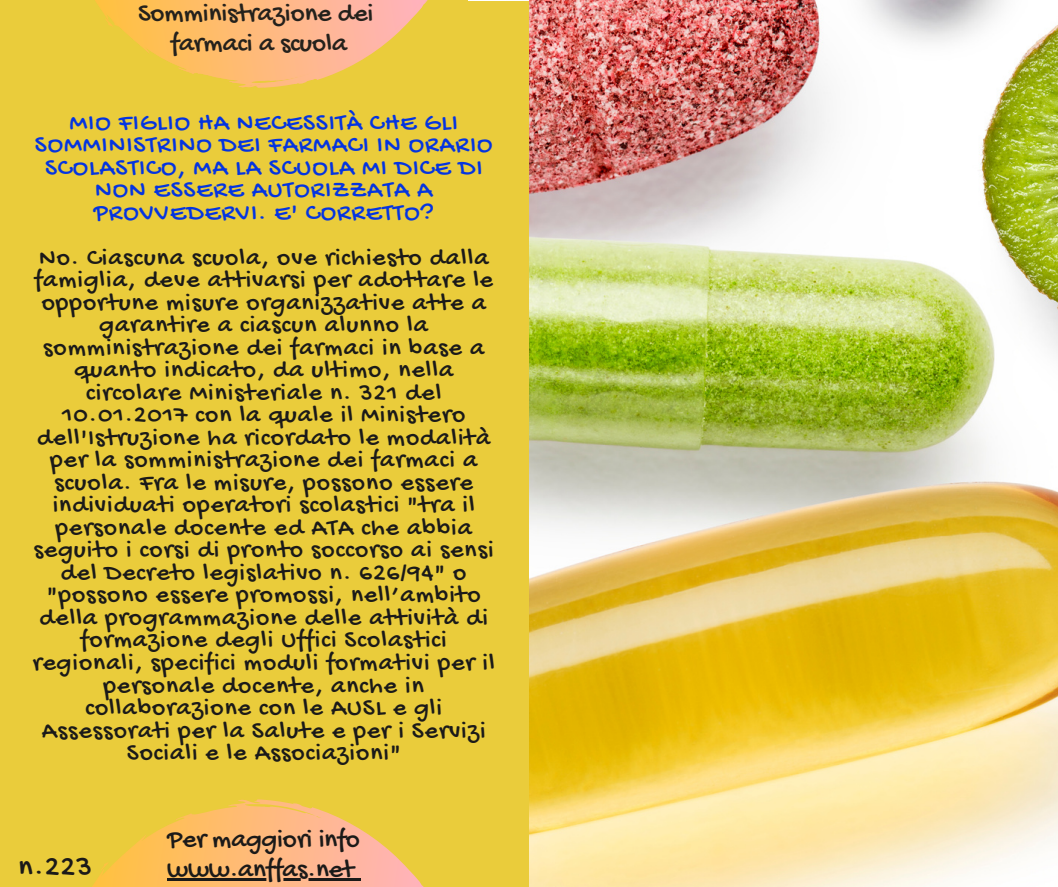
<style>
.page{position:relative;width:1058px;height:887px;background:#fff}
.page>*{position:absolute;margin:0;border:0;box-sizing:border-box;transform-origin:0 0}
.t1{font:30px "Gochi Hand";color:#1b1a19}
.t2{font:27px/29.2px "Gochi Hand";color:#24211c;text-align:center}
.t3{font:27px "Gochi Hand";color:#1b1a19}
.t4{font:25.5px/22.5px "Gochi Hand";letter-spacing:.04em;color:#1b1a19;text-align:center}
.t5{font:25.5px/22.5px "Gochi Hand";letter-spacing:.04em;color:#0434e1;text-align:center}
</style>
<div class="page">
<div style="left:0;top:0;width:1058px;height:886px;background:#eacc3b"></div>
<svg style="left:93px;top:799px;width:330px;height:87px"></svg>
<svg style="left:95px;top:0;width:374px;height:88px"></svg>
<img style="left:469px;top:0;width:60px;height:1px">
<img style="left:529px;top:0;width:529px;height:886px">
<hr style="left:167px;top:877px;width:187px;height:3px;background:#1b1a19">
<svg style="left:354px;top:877px;width:6px;height:3px"></svg>
<p class="t2" style="left:138px;top:1px;width:237px">Somministrazione dei farmaci a scuola</p>
<p class="t5" style="left:35px;top:113px;width:459px">MIO FIGLIO HA NECESSITÀ CHE GLI<br>SOMMINISTRINO DEI FARMACI IN ORARIO<br>SCOLASTICO, MA LA SCUOLA MI DICE DI<br>NON ESSERE AUTORIZZATA A<br>PROVVEDERVI. E' CORRETTO?</p>
<p class="t4" style="left:33px;top:248px;width:463px">No. Ciascuna scuola, ove richiesto dalla famiglia, deve attivarsi per adottare le opportune misure organizzative atte a garantire a ciascun alunno la somministrazione dei farmaci in base a quanto indicato, da ultimo, nella circolare Ministeriale n. 321 del 10.01.2017 con la quale il Ministero dell'Istruzione ha ricordato le modalità per la somministrazione dei farmaci a scuola. Fra le misure, possono essere individuati operatori scolastici "tra il personale docente ed ATA che abbia seguito i corsi di pronto soccorso ai sensi del Decreto legislativo n. 626/94" o "possono essere promossi, nell’ambito della programmazione delle attività di formazione degli Uffici Scolastici regionali, specifici moduli formativi per il personale docente, anche in collaborazione con le AUSL e gli Assessorati per la Salute e per i Servizi Sociali e le Associazioni"</p>
<p class="t3" style="left:167px;top:825px;width:194px">Per maggiori info</p>
<p class="t1" style="left:19px;top:850px;width:75px">n.223</p>
<p class="t3" style="left:167px;top:854px;width:188px">www.anffas.net</p>
</div>
